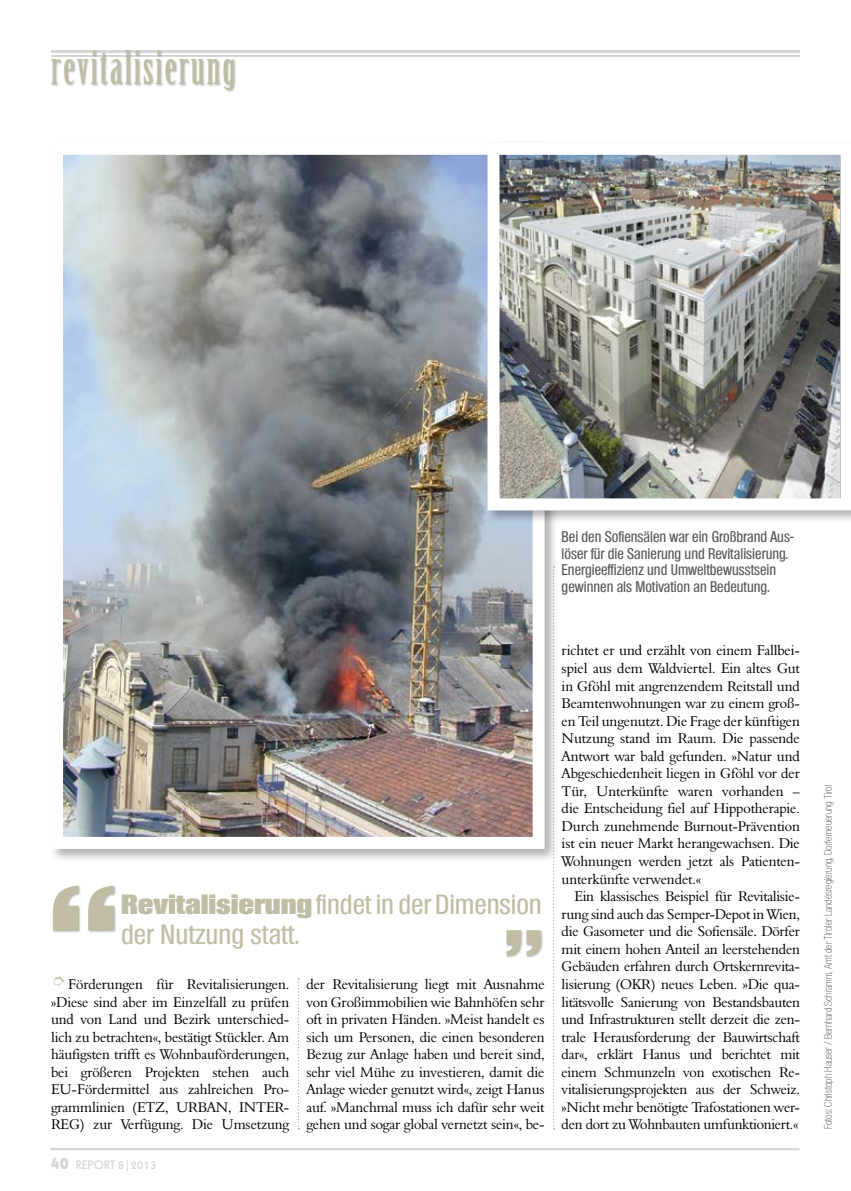
<style>
.page{position:relative;width:851px;height:1191px;background:#fff}
.page>*{position:absolute;margin:0;border:0;box-sizing:border-box;transform-origin:0 0}
.t1{font:45px "Birch Std";letter-spacing:.05em;color:#c0bda4}
.t2{font:500 condensed 27px/30px "Olympia";letter-spacing:-.005em;color:#c0bda4;scale:1.06 1}
.t3{font:500 condensed 15px/16.5px "Olympia";color:#565655}
.t4{font:14.55px/17.5px "Aldine 401 BT Roman A";letter-spacing:-.01em;color:#000;text-align:justify}
.t5{font:12px "Geometric 231 BT Bold C";color:#d4d7d3}
.t6{font:300 condensed 10.5px "Olnova";color:#565655}
.s1{font-weight:800}
.s2{font-family:"Geometric 231 BT Heavy C";font-size:16.5px}
</style>
<div class="page">
<div style="left:49px;top:141px;width:510px;height:722px;background:#000;opacity:.3"></div>
<img style="left:64px;top:156px;width:467px;height:680px">
<div style="left:51px;top:143px;width:493px;height:706px;border:12px solid #fff"></div>
<div style="left:485px;top:141px;width:365px;height:383px;background:#000;opacity:.3"></div>
<img style="left:487px;top:143px;width:363px;height:367px">
<hr style="left:51px;top:50px;width:748px;height:3px;background:#d4d7d3">
<hr style="left:51px;top:55px;width:748px;height:1px;background:#d4d7d3">
<div style="left:50px;top:50px;width:187px;height:43px;background:#000;opacity:.3"></div>
<hr style="left:51px;top:1148px;width:748px;height:2px;background:#d4d7d3">
<svg style="left:298px;top:978px;width:1px;height:151px"></svg>
<svg style="left:553px;top:566px;width:1px;height:563px"></svg>
<div style="left:506px;top:930px;width:38px;height:28px;background:#000;opacity:.3"></div>
<div style="left:52px;top:885px;width:65px;height:48px;background:#000;opacity:.3"></div>
<svg style="left:53px;top:885px;width:61px;height:45px"></svg>
<svg style="left:506px;top:930px;width:35px;height:25px"></svg>
<h1 class="t1" style="left:51px;top:42px;width:186px">revitalisierung</h1>
<p class="t3" style="left:561px;top:528px;width:234px">Bei den Sofiensälen war ein Großbrand Aus&shy;löser für die Sanierung und Revitalisierung.<br>Energieeffizienz und Umweltbewusstsein gewinnen als Motivation an Bedeutung.</p>
<h2 class="t2" style="left:121px;top:889px;width:398px"><span class="s1">Revitalisierung</span>findet in der Dimension der Nutzung statt.</h2>
<p class="t4" style="left:51px;top:975px;width:240px;text-indent:17px">Förderungen für Revitalisierungen. »Diese sind aber im Einzelfall zu prüfen und von Land und Bezirk unterschied&shy;lich zu betrachten«, bestätigt Stückler. Am häufigsten trifft es Wohnbauförderungen, bei größeren Projekten stehen auch EU-Fördermittel aus zahlreichen Pro&shy;grammlinien (ETZ, URBAN, INTER-REG) zur Verfügung. Die Umsetzung</p>
<p class="t4" style="left:306px;top:975px;width:240px">der Revitalisierung liegt mit Ausnahme von Großimmobilien wie Bahnhöfen sehr oft in privaten Händen. »Meist handelt es sich um Personen, die einen besonderen Bezug zur Anlage haben und bereit sind, sehr viel Mühe zu investieren, damit die Anlage wieder genutzt wird«, zeigt Hanus auf. »Manchmal muss ich dafür sehr weit gehen und sogar global vernetzt sein«, be-</p>
<p class="t5" style="left:51px;top:1157px;width:107px"><span class="s2">40</span> REPORT 8|2013</p>
<p class="t4" style="left:561px;top:641px;width:240px">richtet er und erzählt von einem Fallbei&shy;spiel aus dem Waldviertel. Ein altes Gut in Gföhl mit angrenzendem Reitstall und Beamtenwohnungen war zu einem groß&shy;en Teil ungenutzt. Die Frage der künftigen Nutzung stand im Raum. Die passende Antwort war bald gefunden. »Natur und Abgeschiedenheit liegen in Gföhl vor der Tür, Unterkünfte waren vorhanden – die Entscheidung fiel auf Hippotherapie.<br>Durch zunehmende Burnout-Prävention ist ein neuer Markt herangewachsen. Die Wohnungen werden jetzt als Patienten&shy;unterkünfte verwendet.«</p>
<p class="t4" style="left:561px;top:887px;width:240px;text-indent:13px">Ein klassisches Beispiel für Revitalisie&shy;rung sind auch das Semper-Depot in Wien, die Gasometer und die Sofiensäle. Dörfer mit einem hohen Anteil an leerstehenden Gebäuden erfahren durch Ortskernrevita&shy;lisierung (OKR) neues Leben. »Die qua&shy;litätsvolle Sanierung von Bestandsbauten und Infrastrukturen stellt derzeit die zen&shy;trale Herausforderung der Bauwirtschaft dar«, erklärt Hanus und berichtet mit einem Schmunzeln von exotischen Re&shy;vitalisierungsprojekten aus der Schweiz. »Nicht mehr benötigte Trafostationen wer&shy;den dort zu Wohnbauten umfunktioniert.«</p>
<p class="t6" style="left:821px;top:1129px;width:346px;rotate:-90deg">Fotos: Christoph Hauser / Bernhard Schramm, Amt der Tiroler Landesregierung, Dorferneuerung Tirol</p>
</div>
